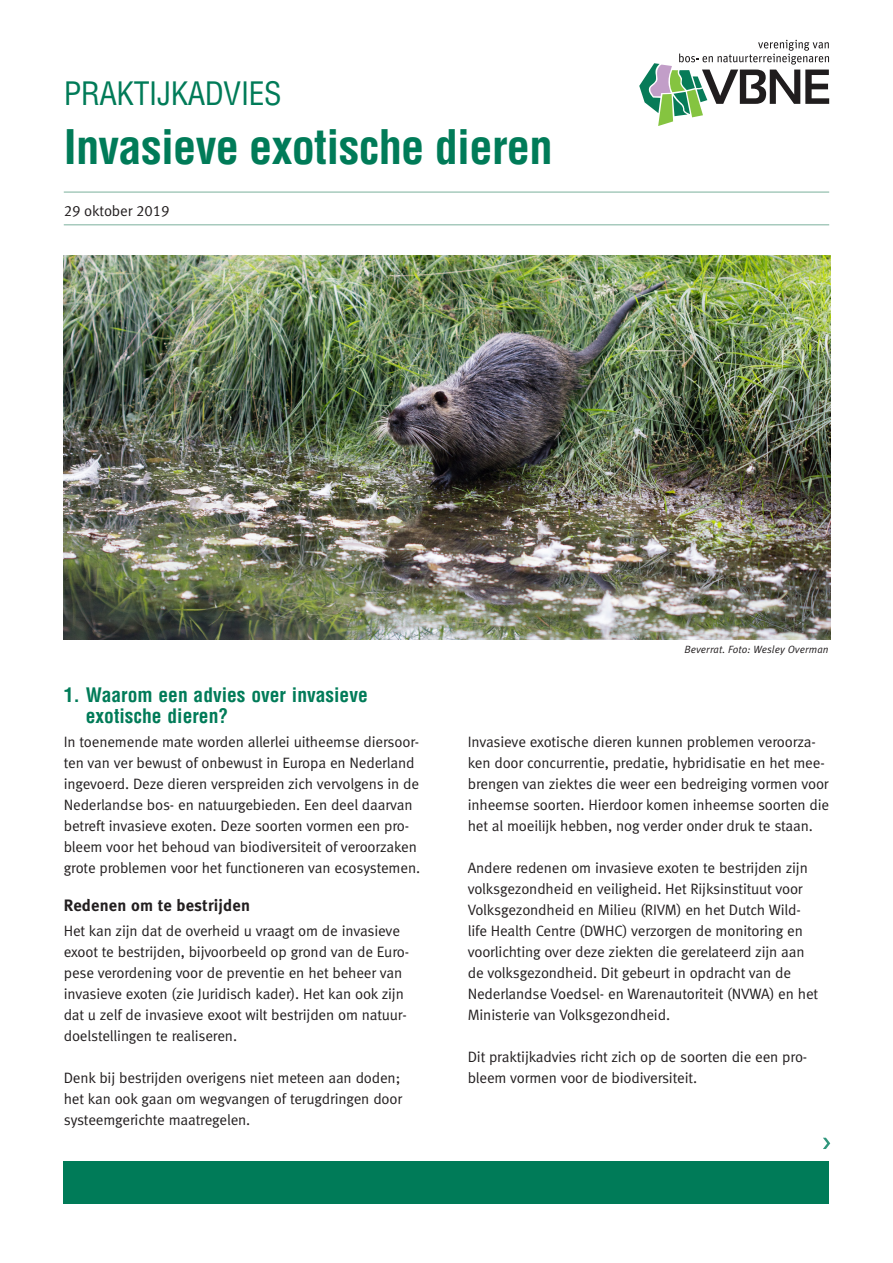
<style>
.page{position:relative;width:893px;height:1263px;background:#fff}
.page>*{position:absolute;margin:0;border:0;box-sizing:border-box;transform-origin:0 0}
.hoofdstukkop{font:700 condensed 46.5px "Helvetica";letter-spacing:-.015em;color:#007b58}
.t1{font:condensed 31.5px "Helvetica";letter-spacing:-.015em;color:#007b58}
.tussenkop{font:700 condensed 19.5px/21px "Helvetica";color:#007b58}
.zwart_kopje{font:16.5px "Meta Bold LF";letter-spacing:.01em;color:#231f20}
.brood{font:15px/21px "Meta Normal LF";letter-spacing:-.01em;color:#231f20}
.datum_en_auteur{font:15px "Meta Normal LF";letter-spacing:-.01em;color:#231f20}
.fotobijschrift{font:italic 10.5px "Meta Normal LF";letter-spacing:.01em;color:#231f20}
</style>
<div class="page">
<svg style="left:639px;top:40px;width:190px;height:86px"></svg>
<hr style="left:64px;top:191px;width:765px;height:2px;background:#a7cabd">
<hr style="left:64px;top:224px;width:765px;height:1px;background:#a7cabd">
<div style="left:64px;top:1161px;width:765px;height:42px;background:#007b58"></div>
<img style="left:64px;top:255px;width:766px;height:385px">
<svg style="left:823px;top:1138px;width:7px;height:11px"></svg>
<h2 class="t1" style="left:64px;top:74px;width:219px">PRAKTIJKADVIES</h2>
<p class="hoofdstukkop" style="left:64px;top:118px;width:490px">Invasieve exotische dieren</p>
<p class="datum_en_auteur" style="left:64px;top:202px;width:107px">29 oktober 2019</p>
<p class="fotobijschrift" style="left:685px;top:643px;width:146px">Beverrat. Foto: Wesley Overman</p>
<p class="tussenkop" style="left:86px;top:684px;width:283px;text-indent:-22px">1. Waarom een advies over invasieve exotische dieren?</p>
<p class="brood" style="left:64px;top:731px;width:358px">In toenemende mate worden allerlei uitheemse diersoor&shy;ten van ver bewust of onbewust in Europa en Nederland ingevoerd. Deze dieren verspreiden zich vervolgens in de Nederlandse bos- en natuurgebieden. Een deel daarvan betreft invasieve exoten. Deze soorten vormen een pro&shy;bleem voor het behoud van biodiversiteit of veroorzaken grote problemen voor het functioneren van ecosystemen.</p>
<p class="zwart_kopje" style="left:64px;top:895px;width:188px">Redenen om te bestrijden</p>
<p class="brood" style="left:64px;top:920px;width:347px">Het kan zijn dat de overheid u vraagt om de invasieve exoot te bestrijden, bijvoorbeeld op grond van de Euro&shy;pese verordening voor de preventie en het beheer van invasieve exoten (zie Juridisch kader). Het kan ook zijn dat u zelf de invasieve exoot wilt bestrijden om natuur&shy;doelstellingen te realiseren.</p>
<p class="brood" style="left:64px;top:1067px;width:340px">Denk bij bestrijden overigens niet meteen aan doden; het kan ook gaan om wegvangen of terugdringen door systeemgerichte maatregelen.</p>
<p class="brood" style="left:468px;top:731px;width:363px">Invasieve exotische dieren kunnen problemen veroorza&shy;ken door concurrentie, predatie, hybridisatie en het mee&shy;brengen van ziektes die weer een bedreiging vormen voor inheemse soorten. Hierdoor komen inheemse soorten die het al moeilijk hebben, nog verder onder druk te staan.</p>
<p class="brood" style="left:468px;top:857px;width:352px">Andere redenen om invasieve exoten te bestrijden zijn volksgezondheid en veiligheid. Het Rijksinstituut voor Volksgezondheid en Milieu (RIVM) en het Dutch Wild&shy;life Health Centre (DWHC) verzorgen de monitoring en voorlichting over deze ziekten die gerelateerd zijn aan de volksgezondheid. Dit gebeurt in opdracht van de Nederlandse Voedsel- en Warenautoriteit (NVWA) en het Ministerie van Volksgezondheid.</p>
<p class="brood" style="left:468px;top:1046px;width:341px">Dit praktijkadvies richt zich op de soorten die een pro&shy;bleem vormen voor de biodiversiteit.</p>
</div>
